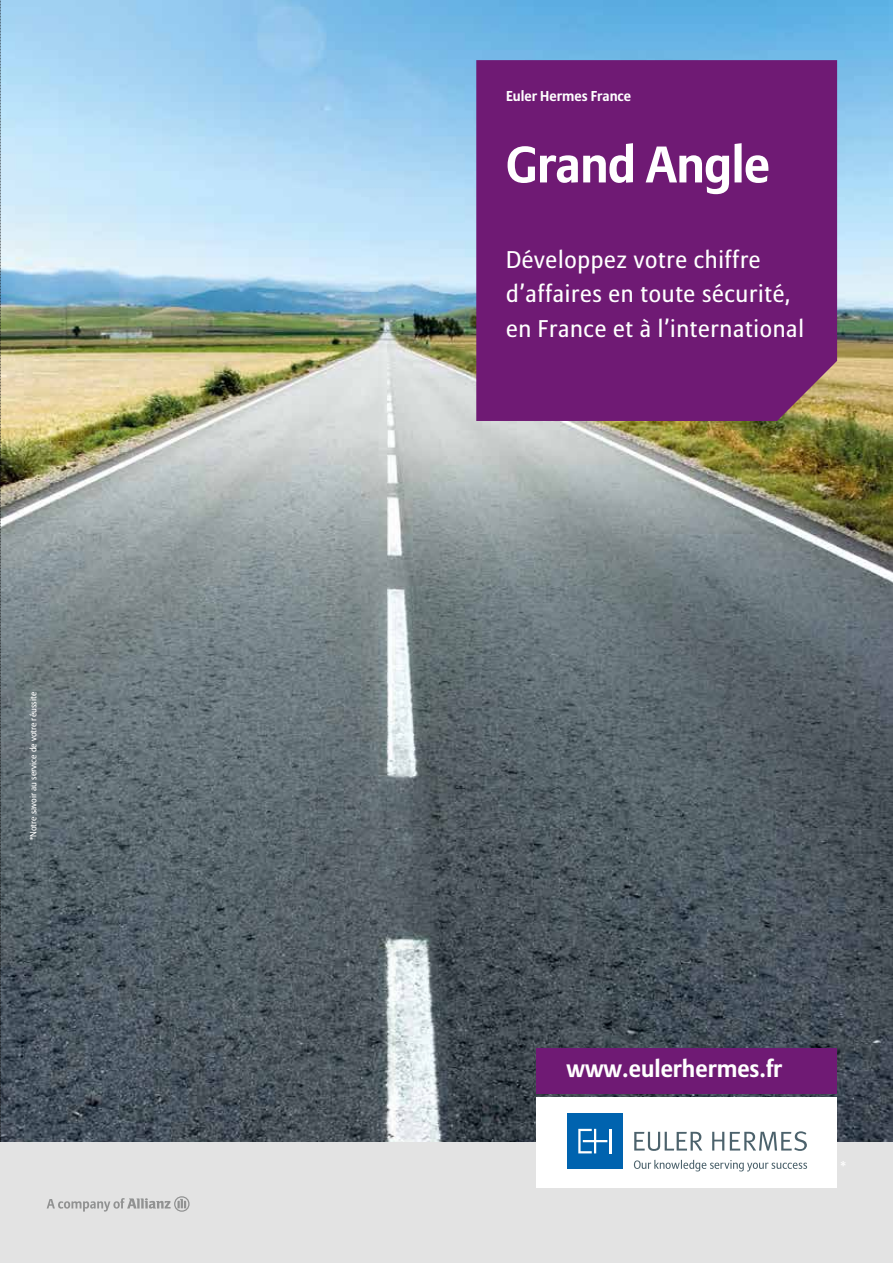
<style>
.page{position:relative;width:893px;height:1263px;background:#fff}
.page>*{position:absolute;margin:0;border:0;box-sizing:border-box;transform-origin:0 0}
.t1{font:700 51px "Allianz Sans";letter-spacing:-.015em;color:#fff}
.t2{font:24px/34.5px "Allianz Sans";letter-spacing:.03em;color:#fff}
.t3{font:700 24px "Allianz Sans";color:#fff}
.t4{font:15px "Allianz Sans";color:#fff}
.t5{font:700 14.25px "Allianz Sans";color:#fff}
.t6{font:9px "Allianz Sans";color:#fff}
</style>
<div class="page">
<img style="left:1px;top:0;width:892px;height:1143px">
<svg style="left:0;top:0;width:1px;height:1143px"></svg>
<div style="left:0;top:1143px;width:893px;height:120px;background:#e3e3e3"></div>
<div style="left:536px;top:1098px;width:301px;height:90px;background:#fff"></div>
<div style="left:567px;top:1113px;width:56px;height:56px;background:#0063af"></div>
<hr style="left:610px;top:1129px;width:2px;height:24px;background:#fff">
<svg style="left:578px;top:1129px;width:29px;height:24px"></svg>
<svg style="left:634px;top:1132px;width:68px;height:19px"></svg>
<svg style="left:712px;top:1132px;width:12px;height:18px"></svg>
<svg style="left:730px;top:1131px;width:77px;height:20px"></svg>
<svg style="left:634px;top:1160px;width:173px;height:11px"></svg>
<div style="left:536px;top:1048px;width:301px;height:45px;background:#6f1a74"></div>
<svg style="left:47px;top:1196px;width:143px;height:16px"></svg>
<div style="left:476px;top:60px;width:361px;height:361px;background:#6f1a74"></div>
<p class="t6" style="left:28px;top:840px;width:150px;rotate:-90deg">*Notre savoir au service de votre réussite</p>
<p class="t5" style="left:506px;top:87px;width:127px">Euler Hermes France</p>
<h1 class="t1" style="left:506px;top:132px;width:266px">Grand Angle</h1>
<p class="t2" style="left:506px;top:243px;width:299px">Développez votre chiffre d’affaires en toute sécurité, en France et à l’international</p>
<p class="t3" style="left:566px;top:1053px;width:217px">www.eulerhermes.fr</p>
<p class="t4" style="left:841px;top:1158px;width:7px">*</p>
</div>
